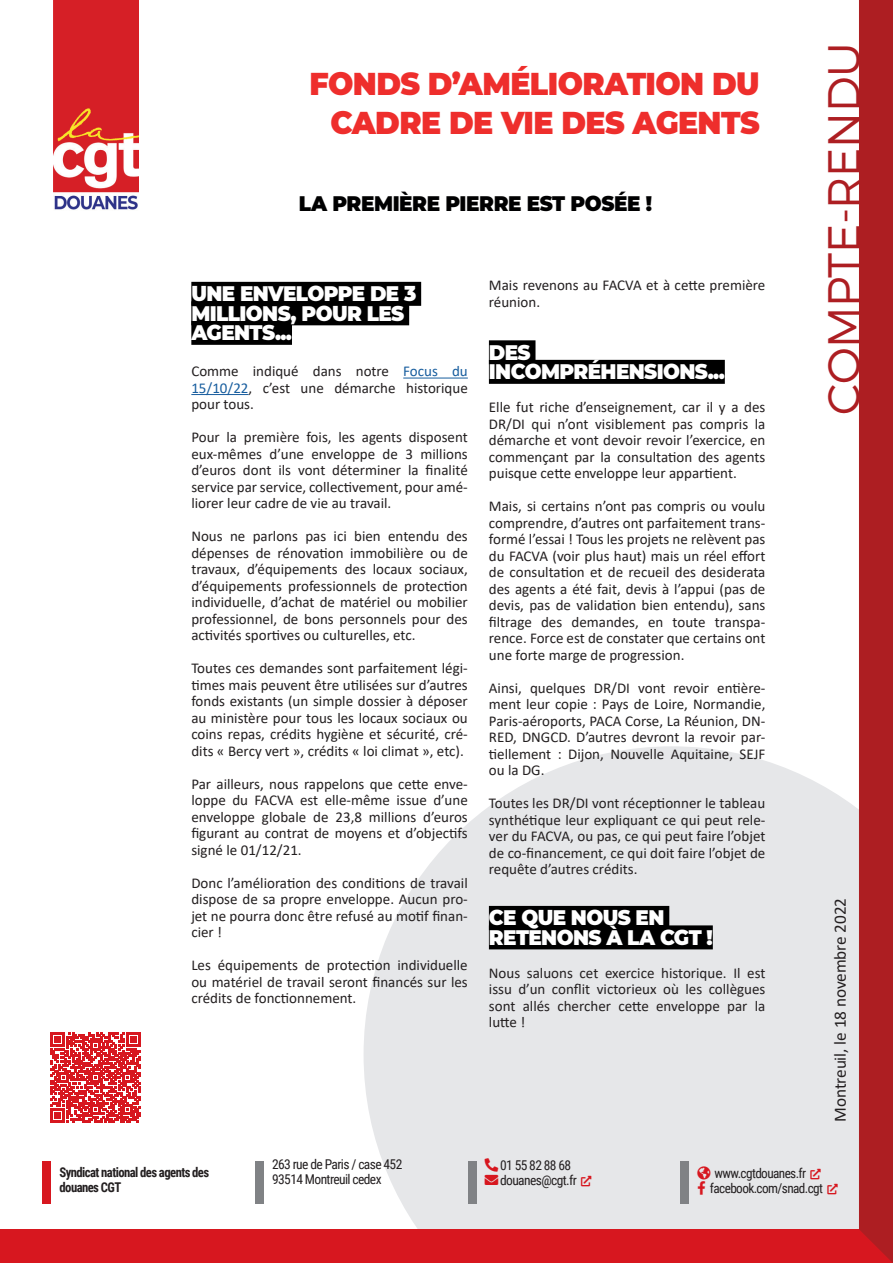
<style>
.page{position:relative;width:893px;height:1263px;background:#fff}
.page>*{position:absolute;margin:0;border:0;box-sizing:border-box;transform-origin:0 0}
.t1{font:300 45px "Montserrat";letter-spacing:-.01em;color:#ad1e22}
.t2{font:900 31.5px/38.5px "Montserrat";letter-spacing:-.02em;color:#ee2e2c;text-align:right;scale:.95 1}
.t3{font:900 21px/19.5px "Montserrat";letter-spacing:-.03em;color:#fff;scale:.95 1}
.t4{font:900 21px "Montserrat";letter-spacing:-.02em;color:#000001;scale:.95 1}
.t5{font:17.25px "Calibri";letter-spacing:-.005em;color:#231f20}
.t6{font:15px/16.5px "Calibri";color:#231f20;text-align:justify}
.t7{font:13.5px/15px "Roboto Condensed";letter-spacing:-.045em;color:#231f20}
.t8{font:700 13.5px/15px "Roboto Condensed";letter-spacing:-.045em;color:#231f20;scale:.94 1}
.s1{color:#175d9e}
.s2{color:#d7171f}
</style>
<div class="page">
<svg style="left:364px;top:746px;width:495px;height:483px;background:#e8e9eb"></svg>
<div style="left:43px;top:1161px;width:8px;height:42px;background:#d7171f"></div>
<div style="left:255px;top:1161px;width:9px;height:42px;background:#808285"></div>
<div style="left:468px;top:1161px;width:8px;height:42px;background:#808285"></div>
<div style="left:680px;top:1161px;width:9px;height:42px;background:#808285"></div>
<div style="left:0;top:1229px;width:893px;height:34px;background:#d7171f"></div>
<div style="left:859px;top:0;width:34px;height:1263px;background:#ad1e22"></div>
<img style="left:53px;top:0;width:85px;height:210px">
<div style="left:191px;top:282px;width:230px;height:24px;background:#000"></div>
<div style="left:191px;top:301px;width:218px;height:24px;background:#000"></div>
<div style="left:191px;top:321px;width:101px;height:24px;background:#000"></div>
<hr style="left:403px;top:378px;width:65px;height:1px;background:#175d9e">
<hr style="left:191px;top:394px;width:58px;height:1px;background:#175d9e">
<div style="left:489px;top:340px;width:46px;height:24px;background:#000"></div>
<div style="left:489px;top:360px;width:236px;height:24px;background:#000"></div>
<div style="left:489px;top:906px;width:180px;height:24px;background:#000"></div>
<div style="left:489px;top:925px;width:224px;height:24px;background:#000"></div>
<svg style="left:51px;top:1032px;width:90px;height:90px"></svg>
<svg style="left:485px;top:1158px;width:13px;height:27px"></svg>
<svg style="left:581px;top:1176px;width:10px;height:10px"></svg>
<svg style="left:811px;top:1168px;width:10px;height:11px"></svg>
<svg style="left:697px;top:1166px;width:13px;height:28px"></svg>
<svg style="left:827px;top:1183px;width:11px;height:11px"></svg>
<h2 class="t2" style="left:310px;top:63px;width:475px">FONDS D’AMÉLIORATION DU<br>CADRE DE VIE DES AGENTS</h2>
<h3 class="t4" style="left:299px;top:188px;width:373px">LA PREMIÈRE PIERRE EST POSÉE !</h3>
<h3 class="t3" style="left:191px;top:283px;width:238px">UNE ENVELOPPE DE 3<br>MILLIONS, POUR LES<br>AGENTS...</h3>
<p class="t6" style="left:191px;top:363px;width:278px">Comme indiqué dans notre <span class="s1">Focus du 15/10/22</span>, c’est une démarche historique pour tous.</p>
<p class="t6" style="left:191px;top:429px;width:278px">Pour la première fois, les agents disposent eux-mêmes d’une enveloppe de 3 millions d’euros dont ils vont déterminer la finalité service par service, collectivement, pour amé&shy;liorer leur cadre de vie au travail.</p>
<p class="t6" style="left:191px;top:528px;width:278px">Nous ne parlons pas ici bien entendu des dépenses de rénovation immobilière ou de travaux, d’équipements des locaux sociaux, d’équipements professionnels de protection individuelle, d’achat de matériel ou mobilier professionnel, de bons personnels pour des activités sportives ou culturelles, etc.</p>
<p class="t6" style="left:191px;top:660px;width:278px">Toutes ces demandes sont parfaitement légi&shy;times mais peuvent être utilisées sur d’autres fonds existants (un simple dossier à déposer au ministère pour tous les locaux sociaux ou coins repas, crédits hygiène et sécurité, cré&shy;dits « Bercy vert », crédits « loi climat », etc).</p>
<p class="t6" style="left:191px;top:775px;width:278px">Par ailleurs, nous rappelons que cette enve&shy;loppe du FACVA est elle-même issue d’une enveloppe globale de 23,8 millions d’euros figurant au contrat de moyens et d’objectifs signé le 01/12/21.</p>
<p class="t6" style="left:191px;top:874px;width:278px">Donc l’amélioration des conditions de travail dispose de sa propre enveloppe. Aucun pro&shy;jet ne pourra donc être refusé au motif finan&shy;cier !</p>
<p class="t6" style="left:191px;top:957px;width:278px">Les équipements de protection individuelle ou matériel de travail seront financés sur les crédits de fonctionnement.</p>
<p class="t6" style="left:489px;top:277px;width:278px">Mais revenons au FACVA et à cette première réunion.</p>
<h3 class="t3" style="left:489px;top:341px;width:250px">DES<br>INCOMPRÉHENSIONS...</h3>
<p class="t6" style="left:489px;top:399px;width:278px">Elle fut riche d’enseignement, car il y a des DR/DI qui n’ont visiblement pas compris la démarche et vont devoir revoir l’exercice, en commençant par la consultation des agents puisque cette enveloppe leur appartient.</p>
<p class="t6" style="left:489px;top:498px;width:278px">Mais, si certains n’ont pas compris ou voulu comprendre, d’autres ont parfaitement trans&shy;formé l’essai ! Tous les projets ne relèvent pas du FACVA (voir plus haut) mais un réel effort de consultation et de recueil des desiderata des agents a été fait, devis à l’appui (pas de devis, pas de validation bien entendu), sans filtrage des demandes, en toute transpa&shy;rence. Force est de constater que certains ont une forte marge de progression.</p>
<p class="t6" style="left:489px;top:679px;width:278px">Ainsi, quelques DR/DI vont revoir entière&shy;ment leur copie : Pays de Loire, Normandie, Paris-aéroports, PACA Corse, La Réunion, DN-RED, DNGCD. D’autres devront la revoir par&shy;tiellement : Dijon, Nouvelle Aquitaine, SEJF ou la DG.</p>
<p class="t6" style="left:489px;top:795px;width:278px">Toutes les DR/DI vont réceptionner le tableau synthétique leur expliquant ce qui peut rele&shy;ver du FACVA, ou pas, ce qui peut faire l’objet de co-financement, ce qui doit faire l’objet de requête d’autres crédits.</p>
<h3 class="t3" style="left:489px;top:907px;width:196px">CE QUE NOUS EN<br>RETENONS À LA CGT</h3>
<h3 class="t3" style="left:707px;top:926px;width:8px">!</h3>
<p class="t6" style="left:489px;top:964px;width:278px">Nous saluons cet exercice historique. Il est issu d’un conflit victorieux où les collègues sont allés chercher cette enveloppe par la lutte !</p>
<h1 class="t1" style="left:816px;top:415px;width:373px;rotate:-90deg">compte-rendu</h1>
<p class="t5" style="left:828px;top:1122px;width:225px;rotate:-90deg">Montreuil, le 18 novembre 2022</p>
<p class="t8" style="left:60px;top:1164px;width:161px">Syndicat national des agents des douanes CGT</p>
<p class="t7" style="left:272px;top:1156px;width:132px">263 rue de Paris / case 452<br>93514 Montreuil cedex</p>
<p class="t7" style="left:500px;top:1157px;width:93px;text-indent:-15px"><span class="s2">□■●▼</span> 01 55 82 88 68 douanes@cgt.fr <span class="s2">▼■●●■●▼</span></p>
<p class="t7" style="left:697px;top:1165px;width:125px"><span class="s2">●□▲</span> www.cgtdouanes.fr <span class="s2">▼■●●■●▼</span></p>
<p class="t7" style="left:697px;top:1180px;width:142px"><span class="s2">□□</span> facebook.com/snad.cgt <span class="s2">▼■●●■●▼</span></p>
</div>
